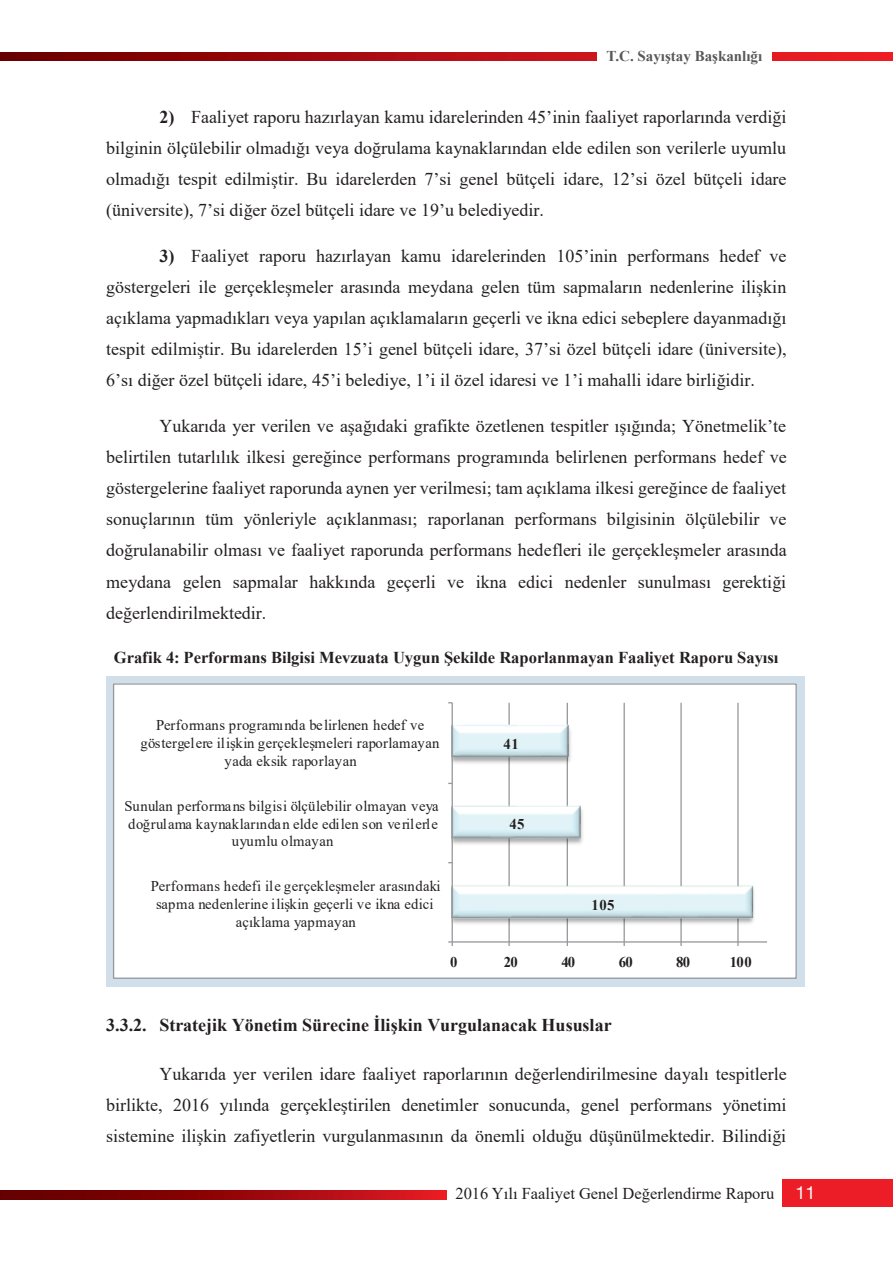
<style>
.page{position:relative;width:893px;height:1263px;background:#fff}
.page>*{position:absolute;margin:0;border:0;box-sizing:border-box;transform-origin:0 0}
.t1{font:18px/31px "Times New Roman";color:#231f20;text-align:justify}
.t2{font:700 18px "Times New Roman";color:#231f20}
.t3{font:700 16.5px "Times New Roman";color:#231f20}
.t4{font:16.5px "Times New Roman";color:#231f20}
.t5{font:700 15px "Times New Roman";color:#57585a}
.t6{font:14.85px/17.7px "Times New Roman";letter-spacing:.01em;color:#231f20;text-align:center}
.t7{font:700 14.85px "Times New Roman";letter-spacing:-.005em;color:#231f20}
.s1{font-weight:700}
.s2{font-family:"Helvetica Neue";font-size:18px;color:#fff}
</style>
<div class="page">
<div style="left:106px;top:677px;width:699px;height:310px;background:#d0dfea"></div>
<div style="left:113px;top:683px;width:684px;height:294px;background:#fff"></div>
<hr style="left:508px;top:703px;width:2px;height:239px;background:#989a9d">
<hr style="left:567px;top:703px;width:1px;height:239px;background:#989a9d">
<hr style="left:623px;top:703px;width:2px;height:239px;background:#989a9d">
<hr style="left:680px;top:703px;width:2px;height:239px;background:#989a9d">
<hr style="left:737px;top:703px;width:2px;height:239px;background:#989a9d">
<img style="left:453px;top:721px;width:301px;height:207px">
<img style="left:453px;top:722px;width:301px;height:198px">
<hr style="left:452px;top:941px;width:315px;height:2px;background:#989a9d">
<hr style="left:452px;top:703px;width:1px;height:239px;background:#989a9d">
<svg style="left:448px;top:941px;width:5px;height:5px"></svg>
<svg style="left:0;top:52px;width:893px;height:9px;background:#a90b10"></svg>
<svg style="left:0;top:1191px;width:446px;height:8px;background:#98080b"></svg>
<div style="left:783px;top:1179px;width:110px;height:28px;background:#ec1d26"></div>
<div style="left:597px;top:51px;width:175px;height:17px;background:#fff"></div>
<p class="t5" style="left:607px;top:45px;width:157px">T.C. Sayıştay Başkanlığı</p>
<p class="t1" style="left:106px;top:100px;width:682px;text-indent:53px"><span class="s1">2)</span> Faaliyet raporu hazırlayan kamu idarelerinden 45’inin faaliyet raporlarında verdiği bilginin ölçülebilir olmadığı veya doğrulama kaynaklarından elde edilen son verilerle uyumlu olmadığı tespit edilmiştir. Bu idarelerden 7’si genel bütçeli idare, 12’si özel bütçeli idare (üniversite), 7’si diğer özel bütçeli idare ve 19’u belediyedir.</p>
<p class="t1" style="left:106px;top:240px;width:682px;text-indent:53px"><span class="s1">3)</span> Faaliyet raporu hazırlayan kamu idarelerinden 105’inin performans hedef ve göstergeleri ile gerçekleşmeler arasında meydana gelen tüm sapmaların nedenlerine ilişkin açıklama yapmadıkları veya yapılan açıklamaların geçerli ve ikna edici sebeplere dayanmadığı tespit edilmiştir. Bu idarelerden 15’i genel bütçeli idare, 37’si özel bütçeli idare (üniversite), 6’sı diğer özel bütçeli idare, 45’i belediye, 1’i il özel idaresi ve 1’i mahalli idare birliğidir.</p>
<p class="t1" style="left:106px;top:410px;width:682px;text-indent:53px">Yukarıda yer verilen ve aşağıdaki grafikte özetlenen tespitler ışığında; Yönetmelik’te belirtilen tutarlılık ilkesi gereğince performans programında belirlenen performans hedef ve göstergelerine faaliyet raporunda aynen yer verilmesi; tam açıklama ilkesi gereğince de faaliyet sonuçlarının tüm yönleriyle açıklanması; raporlanan performans bilgisinin ölçülebilir ve doğrulanabilir olması ve faaliyet raporunda performans hedefleri ile gerçekleşmeler arasında meydana gelen sapmalar hakkında geçerli ve ikna edici nedenler sunulması gerektiği değerlendirilmektedir.</p>
<p class="t3" style="left:114px;top:646px;width:666px">Grafik 4: Performans Bilgisi Mevzuata Uygun Şekilde Raporlanmayan Faaliyet Raporu Sayısı</p>
<p class="t6" style="left:140px;top:716px;width:301px">Performans programında belirlenen hedef ve göstergelere ilişkin gerçekleşmeleri raporlamayan yada eksik raporlayan</p>
<p class="t6" style="left:124px;top:796px;width:316px">Sunulan performans bilgisi ölçülebilir olmayan veya doğrulama kaynaklarından elde edilen son verilerle uyumlu olmayan</p>
<p class="t7" style="left:504px;top:733px;width:17px">41</p>
<p class="t7" style="left:509px;top:813px;width:17px">45</p>
<p class="t6" style="left:151px;top:877px;width:291px">Performans hedefi ile gerçekleşmeler arasındaki sapma nedenlerine ilişkin geçerli ve ikna edici açıklama yapmayan</p>
<p class="t7" style="left:591px;top:894px;width:25px">105</p>
<p class="t7" style="left:450px;top:951px;width:9px">0</p>
<p class="t7" style="left:504px;top:951px;width:15px">20</p>
<p class="t7" style="left:561px;top:951px;width:15px">40</p>
<p class="t7" style="left:619px;top:951px;width:15px">60</p>
<p class="t7" style="left:676px;top:951px;width:15px">80</p>
<p class="t7" style="left:730px;top:951px;width:23px">100</p>
<p class="t2" style="left:106px;top:1012px;width:507px">3.3.2. Stratejik Yönetim Sürecine İlişkin Vurgulanacak Hususlar</p>
<p class="t1" style="left:106px;top:1058px;width:682px;text-indent:53px">Yukarıda yer verilen idare faaliyet raporlarının değerlendirilmesine dayalı tespitlerle birlikte, 2016 yılında gerçekleştirilen denetimler sonucunda, genel performans yönetimi sistemine ilişkin zafiyetlerin vurgulanmasının da önemli olduğu düşünülmektedir. Bilindiği</p>
<p class="t4" style="left:455px;top:1182px;width:362px">2016 Yılı Faaliyet Genel Değerlendirme Raporu <span class="s2">11</span></p>
</div>
